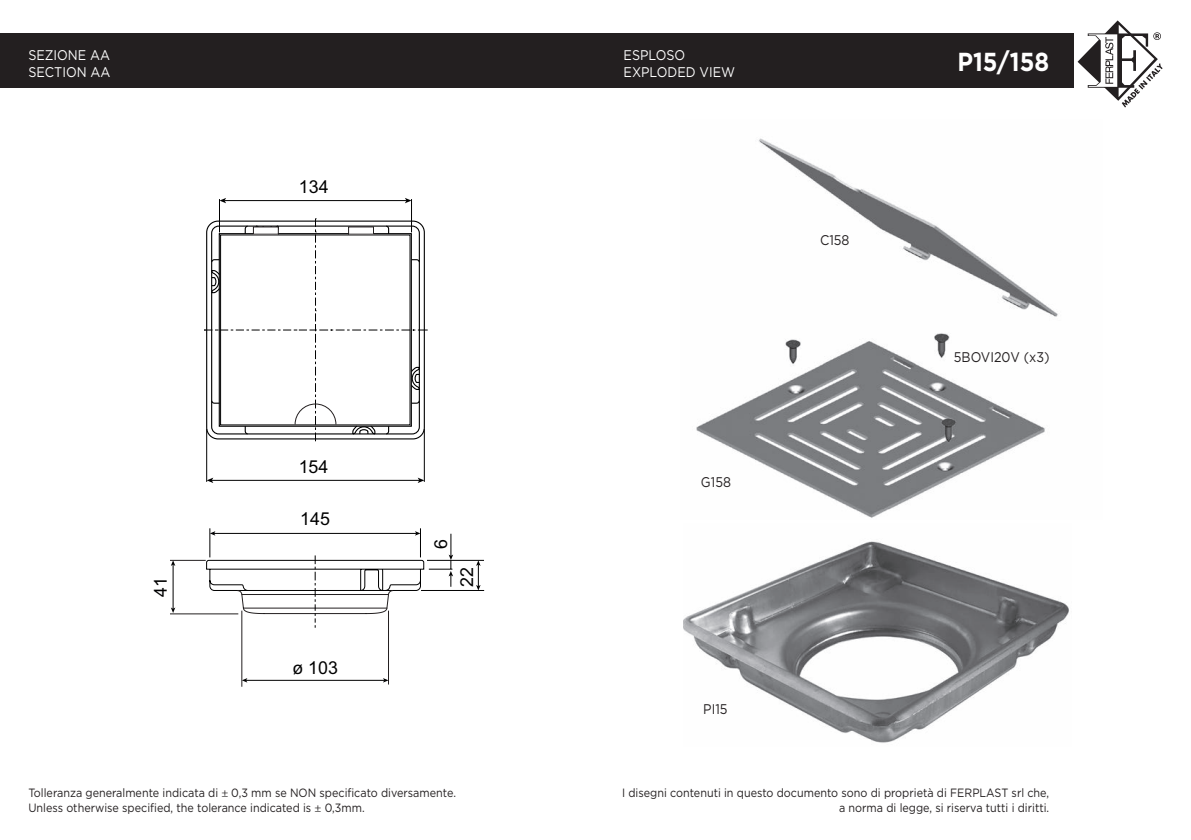
<style>
.page{position:relative;width:1191px;height:840px;background:#fff}
.page>*{position:absolute;margin:0;border:0;box-sizing:border-box;transform-origin:0 0}
.t1{font:700 26px "Gotham";color:#fff;scale:.9 1}
.t2{font:17.8px "Arial";color:#000001}
.t3{font:14px/16.8px "Gotham";color:#fff;scale:.9 1}
.t4{font:14px "Gotham";color:#231f20;scale:.9 1}
.t5{font:12px/14.4px "Gotham";color:#231f20;scale:.9 1}
.s1{font-family:"Minion Pro"}
</style>
<div class="page">
<hr style="left:211px;top:479px;width:208px;height:1px;background:#000001">
<svg style="left:207px;top:477px;width:6px;height:6px"></svg>
<svg style="left:418px;top:477px;width:6px;height:6px"></svg>
<hr style="left:206px;top:429px;width:1px;height:52px;background:#000001">
<hr style="left:219px;top:199px;width:1px;height:33px;background:#000001">
<hr style="left:411px;top:199px;width:1px;height:33px;background:#000001">
<hr style="left:424px;top:429px;width:1px;height:52px;background:#000001">
<hr style="left:224px;top:200px;width:183px;height:1px;background:#000001">
<svg style="left:219px;top:198px;width:7px;height:5px"></svg>
<svg style="left:405px;top:198px;width:6px;height:5px"></svg>
<hr style="left:421px;top:589px;width:63px;height:1px;background:#000001">
<hr style="left:427px;top:559px;width:57px;height:1px;background:#000001">
<svg style="left:476px;top:560px;width:4px;height:30px"></svg>
<hr style="left:173px;top:564px;width:1px;height:44px;background:#000001">
<svg style="left:171px;top:607px;width:4px;height:5px"></svg>
<svg style="left:171px;top:560px;width:4px;height:5px"></svg>
<hr style="left:170px;top:613px;width:68px;height:1px;background:#231f20">
<hr style="left:170px;top:559px;width:36px;height:1px;background:#231f20">
<hr style="left:246px;top:679px;width:138px;height:1px;background:#000001">
<svg style="left:242px;top:677px;width:5px;height:5px"></svg>
<svg style="left:383px;top:678px;width:5px;height:4px"></svg>
<hr style="left:241px;top:610px;width:1px;height:76px;background:#231f20">
<hr style="left:388px;top:610px;width:1px;height:74px;background:#231f20">
<svg style="left:206px;top:528px;width:247px;height:99px"></svg>
<div style="left:0;top:33px;width:1073px;height:55px;background:#231f20"></div>
<svg style="left:1077px;top:20px;width:85px;height:87px"></svg>
<img style="left:696px;top:138px;width:362px;height:380px">
<img style="left:683px;top:541px;width:386px;height:202px">
<svg style="left:204px;top:218px;width:224px;height:223px"></svg>
<div style="left:253px;top:227px;width:25px;height:7px;background:#fff"></div>
<div style="left:253px;top:226px;width:26px;height:8px;border:1px solid #231f20"></div>
<div style="left:348px;top:227px;width:25px;height:7px;background:#fff"></div>
<div style="left:348px;top:226px;width:26px;height:8px;border:1px solid #231f20"></div>
<p class="t3" style="left:28px;top:46px;width:93px">SEZIONE AA<br>SECTION AA</p>
<p class="t3" style="left:623px;top:46px;width:125px">ESPLOSO<br>EXPLODED VIEW</p>
<h1 class="t1" style="left:957px;top:46px;width:103px">P15/158</h1>
<h2 class="t2" style="left:299px;top:176px;width:31px">134</h2>
<h2 class="t2" style="left:150px;top:596px;width:21px;rotate:-90deg">41</h2>
<h2 class="t2" style="left:299px;top:456px;width:31px">154</h2>
<h2 class="t2" style="left:300px;top:508px;width:31px">145</h2>
<h2 class="t2" style="left:292px;top:657px;width:47px">ø 103</h2>
<h2 class="t2" style="left:431px;top:548px;width:11px;rotate:-90deg">6</h2>
<h2 class="t2" style="left:457px;top:586px;width:21px;rotate:-90deg">22</h2>
<p class="t5" style="left:28px;top:785px;width:477px">Tolleranza generalmente indicata di <span class="s1">±</span> 0,3 mm se NON specificato diversamente.<br>Unless otherwise specified, the tolerance indicated is <span class="s1">±</span> 0,3mm.</p>
<p class="t4" style="left:820px;top:232px;width:34px">C158</p>
<p class="t4" style="left:701px;top:474px;width:35px">G158</p>
<p class="t4" style="left:703px;top:700px;width:29px">PI15</p>
<p class="t4" style="left:954px;top:349px;width:108px">5BOVI20V (x3)</p>
<p class="t5" style="left:622px;top:785px;width:476px;text-align:right">I disegni contenuti in questo documento sono di proprietà di FERPLAST srl che, a norma di legge, si riserva tutti i diritti.</p>
</div>
